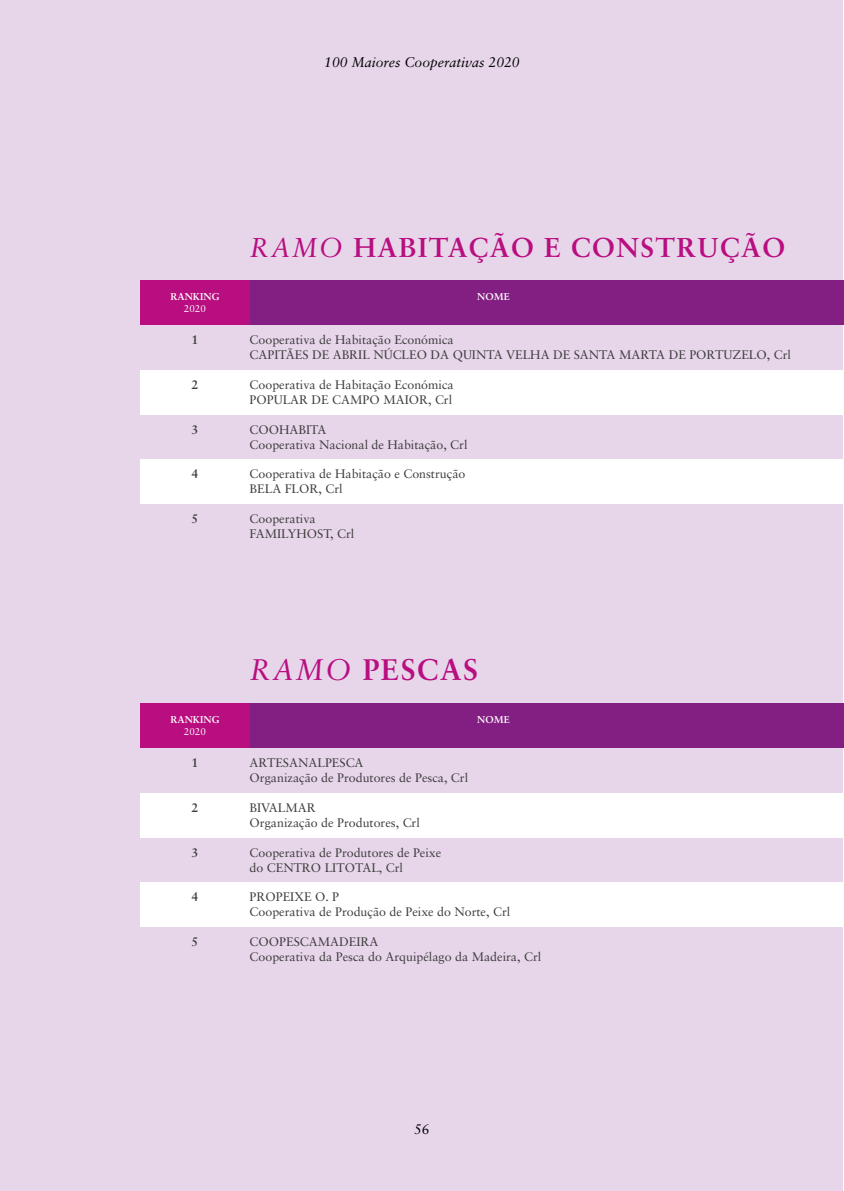
<style>
.page{position:relative;width:844px;height:1191px;background:#fff}
.page>*{position:absolute;margin:0;border:0;box-sizing:border-box;transform-origin:0 0}
.t1{font:700 29.75px "Sabon LT Pro";letter-spacing:.05em;color:#b80e80}
.t2{font:700 27.3px "Sabon LT Pro";letter-spacing:.05em;color:#b80e80}
.t3{font:italic 14px "Sabon LT Pro";color:#000}
.t4{font:14px "Sabon LT Pro";color:#000}
.t5{font:12.42px/14.9px "Sabon LT Pro";color:#3c3c3b}
.t6{font:700 12.42px "Sabon LT Pro";color:#3c3c3b}
.t7{font:700 9.97px "Sabon LT Pro";color:#fff}
.t8{font:9.97px "Sabon LT Pro";color:#fff}
.s1{font-weight:400;font-style:italic}
</style>
<div class="page">
<div style="left:0;top:0;width:842px;height:1191px;background:#e7d5ea"></div>
<div style="left:140px;top:459px;width:703px;height:45px;background:#fff"></div>
<div style="left:140px;top:370px;width:703px;height:44px;background:#fff"></div>
<hr style="left:843px;top:280px;width:1px;height:45px;background:#b80e80">
<div style="left:140px;top:280px;width:109px;height:45px;background:#b80e80"></div>
<div style="left:249px;top:280px;width:594px;height:45px;background:#831f82"></div>
<div style="left:140px;top:882px;width:703px;height:44px;background:#fff"></div>
<div style="left:140px;top:793px;width:703px;height:44px;background:#fff"></div>
<hr style="left:843px;top:703px;width:1px;height:45px;background:#b80e80">
<div style="left:140px;top:703px;width:109px;height:45px;background:#b80e80"></div>
<div style="left:249px;top:703px;width:594px;height:45px;background:#831f82"></div>
<p class="t3" style="left:324px;top:53px;width:197px">100 Maiores Cooperativas 2020</p>
<p class="t7" style="left:170px;top:290px;width:51px">RANKING</p>
<p class="t8" style="left:184px;top:302px;width:24px">2020</p>
<p class="t6" style="left:191px;top:332px;width:8px">1</p>
<p class="t6" style="left:191px;top:377px;width:8px">2</p>
<p class="t6" style="left:191px;top:421px;width:8px">3</p>
<p class="t6" style="left:191px;top:466px;width:8px">4</p>
<p class="t6" style="left:191px;top:511px;width:8px">5</p>
<h2 class="t2" style="left:249px;top:230px;width:537px"><span class="s1">RAMO</span> HABITAÇÃO E CONSTRUÇÃO</h2>
<p class="t7" style="left:477px;top:290px;width:34px">NOME</p>
<p class="t5" style="left:249px;top:332px;width:543px">Cooperativa de Habitação Económica<br>CAPITÃES DE ABRIL NÚCLEO DA QUINTA VELHA DE SANTA MARTA DE PORTUZELO, Crl</p>
<p class="t5" style="left:249px;top:377px;width:205px">Cooperativa de Habitação Económica<br>POPULAR DE CAMPO MAIOR, Crl</p>
<p class="t5" style="left:249px;top:421px;width:219px">COOHABITA<br>Cooperativa Nacional de Habitação, Crl</p>
<p class="t5" style="left:249px;top:466px;width:217px">Cooperativa de Habitação e Construção<br>BELA FLOR, Crl</p>
<p class="t5" style="left:249px;top:511px;width:106px">Cooperativa<br>FAMILYHOST, Crl</p>
<p class="t7" style="left:170px;top:713px;width:51px">RANKING</p>
<p class="t8" style="left:184px;top:725px;width:24px">2020</p>
<p class="t6" style="left:191px;top:755px;width:8px">1</p>
<p class="t6" style="left:191px;top:800px;width:8px">2</p>
<p class="t6" style="left:191px;top:844px;width:8px">3</p>
<p class="t6" style="left:191px;top:889px;width:8px">4</p>
<p class="t6" style="left:191px;top:934px;width:8px">5</p>
<h1 class="t1" style="left:249px;top:650px;width:230px"><span class="s1">RAMO</span> PESCAS</h1>
<p class="t7" style="left:477px;top:713px;width:34px">NOME</p>
<p class="t5" style="left:249px;top:755px;width:220px">ARTESANALPESCA<br>Organização de Produtores de Pesca, Crl</p>
<p class="t5" style="left:249px;top:800px;width:172px">BIVALMAR<br>Organização de Produtores, Crl</p>
<p class="t5" style="left:249px;top:844px;width:193px">Cooperativa de Produtores de Peixe do CENTRO LITOTAL, Crl</p>
<p class="t5" style="left:249px;top:889px;width:262px">PROPEIXE O. P<br>Cooperativa de Produção de Peixe do Norte, Crl</p>
<p class="t5" style="left:249px;top:934px;width:293px">COOPESCAMADEIRA<br>Cooperativa da Pesca do Arquipélago da Madeira, Crl</p>
<p class="t4" style="left:414px;top:1120px;width:17px">56</p>
</div>
